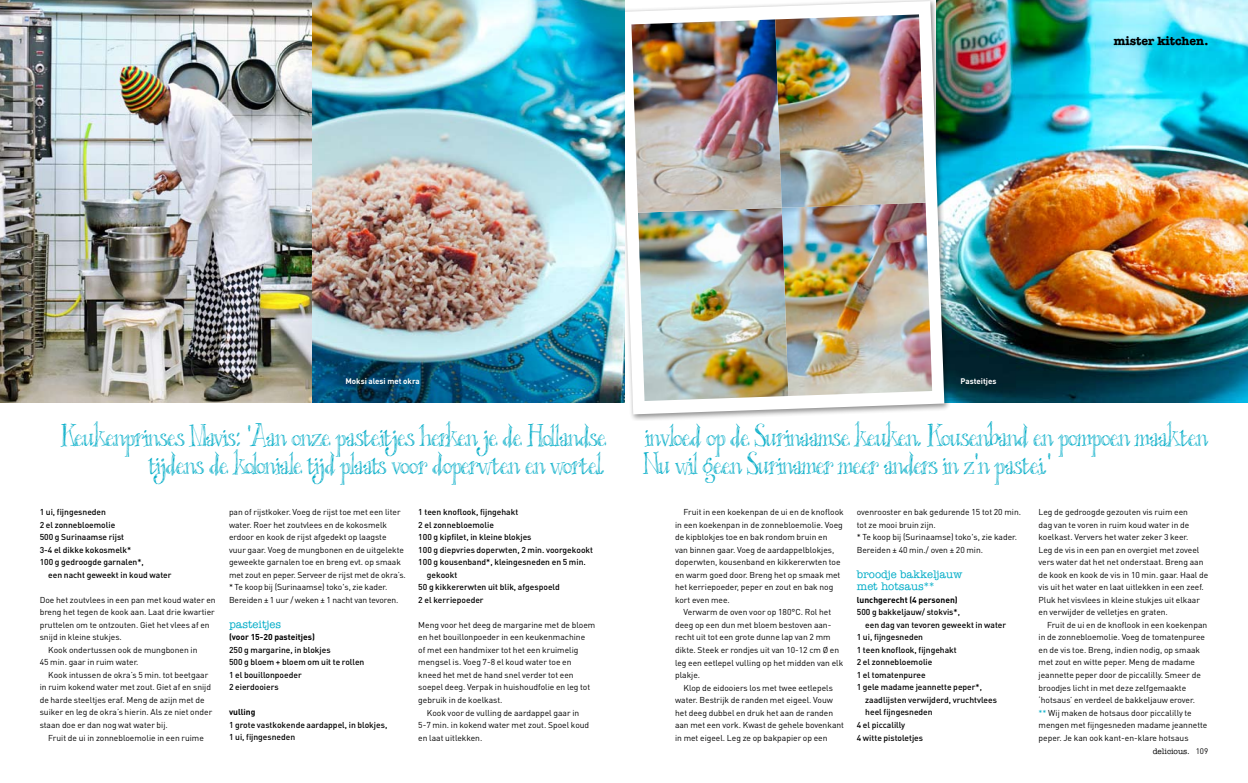
<style>
.page{position:relative;width:1248px;height:783px;background:#fff}
.page>*{position:absolute;margin:0;border:0;box-sizing:border-box;transform-origin:0 0}
.t1{font:26px "Blackout Serif Px";letter-spacing:-.03em;color:#00acc7}
.t2{font:700 12px "American Typewriter Std";color:#000}
.t3{font:500 11px/12.5px "American Typewriter Std";color:#00acc7}
.t4{font:8.5px/12.5px "DINOT";color:#000}
.t5{font:500 8.5px/12.5px "DINOT";color:#000}
.t6{font:700 8.5px "DINOT";color:#000}
.t7{font:700 8px "DINOT";color:#fff}
.t8{font:500 8px "American Typewriter Std";color:#000}
.s1{color:#00acc7}
.s2{font-family:"DINOT";font-weight:400}
</style>
<div class="page">
<img style="left:0;top:0;width:615px;height:402px">
<img style="left:951px;top:0;width:296px;height:402px">
<div style="left:615px;top:0;width:336px;height:421px;background:#000;opacity:.45"></div>
<svg style="left:619px;top:1px;width:325px;height:413px"></svg>
<img style="left:788px;top:203px;width:144px;height:193px">
<img style="left:638px;top:208px;width:150px;height:193px">
<img style="left:631px;top:19px;width:150px;height:194px">
<img style="left:775px;top:14px;width:150px;height:194px">
<p class="t7" style="left:345px;top:375px;width:76px">Moksi alesi met okra</p>
<h2 class="t2" style="left:1113px;top:34px;width:96px">mister kitchen.</h2>
<p class="t7" style="left:960px;top:375px;width:37px">Pasteitjes</p>
<h1 class="t1" style="left:60px;top:415px;width:547px">Keukenprinses Mavis : 'Aan onze pasteitjes herken je de Hollandse</h1>
<h1 class="t1" style="left:644px;top:415px;width:565px">invloed op de Surinaamse keuken. Kousenband en pompoen maakten</h1>
<h1 class="t1" style="left:149px;top:443px;width:458px">tijdens de koloniale tijd plaats voor doperwten en wortel.</h1>
<h1 class="t1" style="left:643px;top:443px;width:410px">Nu wil geen Surinamer meer anders in z’n pastei.’</h1>
<p class="t5" style="left:40px;top:505px;width:68px">1 ui, fijngesneden</p>
<p class="t5" style="left:40px;top:518px;width:77px">2 el zonnebloemolie</p>
<p class="t5" style="left:40px;top:530px;width:86px">500 g Surinaamse rijst</p>
<p class="t5" style="left:40px;top:543px;width:93px">3-4 el dikke kokosmelk*</p>
<p class="t5" style="left:40px;top:555px;width:106px">100 g gedroogde garnalen*,</p>
<p class="t5" style="left:48px;top:568px;width:125px">een nacht geweekt in koud water</p>
<p class="t4" style="left:40px;top:593px;width:177px">Doe het zoutvlees in een pan met koud water en</p>
<p class="t4" style="left:40px;top:605px;width:177px">breng het tegen de kook aan. Laat drie kwartier</p>
<p class="t4" style="left:40px;top:618px;width:171px">pruttelen om te ontzouten. Giet het vlees af en</p>
<p class="t4" style="left:40px;top:630px;width:84px">snijd in kleine stukjes.</p>
<p class="t4" style="left:48px;top:643px;width:151px">Kook ondertussen ook de mungbonen in</p>
<p class="t4" style="left:40px;top:655px;width:100px">45 min. gaar in ruim water.</p>
<p class="t4" style="left:48px;top:668px;width:161px">Kook intussen de okra’s 5 min. tot beetgaar</p>
<p class="t4" style="left:40px;top:680px;width:173px">in ruim kokend water met zout. Giet af en snijd</p>
<p class="t4" style="left:40px;top:693px;width:166px">de harde steeltjes eraf. Meng de azijn met de</p>
<p class="t4" style="left:40px;top:705px;width:174px">suiker en leg de okra’s hierin. Als ze niet onder</p>
<p class="t4" style="left:40px;top:718px;width:130px">staan doe er dan nog wat water bij.</p>
<p class="t4" style="left:48px;top:730px;width:157px">Fruit de ui in zonnebloemolie in een ruime</p>
<p class="t4" style="left:229px;top:505px;width:178px">pan of rijstkoker. Voeg de rijst toe met een liter water. Roer het zoutvlees en de kokosmelk erdoor en kook de rijst afgedekt op laagste<br>vuur gaar. Voeg de mungbonen en de uitgelekte geweekte garnalen toe en breng evt. op smaak met zout en peper. Serveer de rijst met de okra’s. * Te koop bij (Surinaamse) toko's, zie kader.<br>Bereiden ± 1 uur / weken ± 1 nacht van tevoren.</p>
<p class="t3" style="left:229px;top:618px;width:54px">pasteitjes</p>
<p class="t6" style="left:229px;top:631px;width:87px">(voor 15-20 pasteitjes)</p>
<p class="t5" style="left:229px;top:643px;width:137px">250 g margarine, in blokjes<br>500 g bloem + bloem om uit te rollen<br>1 el bouillonpoeder<br>2 eierdooiers</p>
<p class="t6" style="left:229px;top:706px;width:28px">vulling</p>
<p class="t5" style="left:229px;top:718px;width:160px">1 grote vastkokende aardappel, in blokjes,<br>1 ui, fijngesneden</p>
<p class="t5" style="left:418px;top:505px;width:101px">1 teen knoflook, fijngehakt</p>
<p class="t5" style="left:418px;top:518px;width:77px">2 el zonnebloemolie</p>
<p class="t5" style="left:418px;top:530px;width:115px">100 g kipfilet, in kleine blokjes</p>
<p class="t5" style="left:418px;top:543px;width:176px">100 g diepvries doperwten, 2 min. voorgekookt</p>
<p class="t5" style="left:418px;top:555px;width:169px">100 g kousenband*, kleingesneden en 5 min.</p>
<p class="t5" style="left:427px;top:568px;width:32px">gekookt</p>
<p class="t5" style="left:418px;top:580px;width:143px">50 g kikkererwten uit blik, afgespoeld</p>
<p class="t5" style="left:418px;top:593px;width:67px">2 el kerriepoeder</p>
<p class="t4" style="left:418px;top:618px;width:178px">Meng voor het deeg de margarine met de bloem</p>
<p class="t4" style="left:418px;top:630px;width:168px">en het bouillonpoeder in een keukenmachine</p>
<p class="t4" style="left:418px;top:643px;width:162px">of met een handmixer tot het een kruimelig</p>
<p class="t4" style="left:418px;top:655px;width:155px">mengsel is. Voeg 7-8 el koud water toe en</p>
<p class="t4" style="left:418px;top:668px;width:157px">kneed het met de hand snel verder tot een</p>
<p class="t4" style="left:418px;top:680px;width:173px">soepel deeg. Verpak in huishoudfolie en leg tot</p>
<p class="t4" style="left:418px;top:693px;width:86px">gebruik in de koelkast.</p>
<p class="t4" style="left:427px;top:705px;width:154px">Kook voor de vulling de aardappel gaar in</p>
<p class="t4" style="left:418px;top:718px;width:172px">5-7 min. in kokend water met zout. Spoel koud</p>
<p class="t4" style="left:418px;top:730px;width:66px">en laat uitlekken.</p>
<p class="t4" style="left:675px;top:505px;width:170px;text-indent:8px">Fruit in een koekenpan de ui en de knoflook in een koekenpan in de zonnebloemolie. Voeg de kipblokjes toe en bak rondom bruin en<br>van binnen gaar. Voeg de aardappelblokjes, doperwten, kousenband en kikkererwten toe en warm goed door. Breng het op smaak met het kerriepoeder, peper en zout en bak nog kort even mee.</p>
<p class="t4" style="left:675px;top:605px;width:170px;text-indent:8px">Verwarm de oven voor op 180°C. Rol het deeg op een dun met bloem bestoven aan&shy;recht uit tot een grote dunne lap van 2 mm dikte. Steek er rondjes uit van 10-12 cm Ø en leg een eetlepel vulling op het midden van elk plakje.</p>
<p class="t4" style="left:675px;top:680px;width:170px;text-indent:8px">Klop de eidooiers los met twee eetlepels water. Bestrijk de randen met eigeel. Vouw het deeg dubbel en druk het aan de randen aan met een vork. Kwast de gehele bovenkant in met eigeel. Leg ze op bakpapier op een</p>
<p class="t4" style="left:856px;top:505px;width:166px">ovenrooster en bak gedurende 15 tot 20 min. tot ze mooi bruin zijn.<br>* Te koop bij (Surinaamse) toko's, zie kader.<br>Bereiden ± 40 min./ oven ± 20 min.</p>
<p class="t3" style="left:856px;top:568px;width:107px">broodje bakkeljauw met hotsaus**</p>
<p class="t6" style="left:856px;top:594px;width:102px">lunchgerecht (4 personen)</p>
<p class="t5" style="left:856px;top:605px;width:105px">500 g bakkeljauw/ stokvis*,</p>
<p class="t5" style="left:865px;top:618px;width:142px">een dag van tevoren geweekt in water</p>
<p class="t5" style="left:856px;top:630px;width:68px">1 ui, fijngesneden</p>
<p class="t5" style="left:856px;top:643px;width:101px">1 teen knoflook, fijngehakt</p>
<p class="t5" style="left:856px;top:655px;width:77px">2 el zonnebloemolie</p>
<p class="t5" style="left:856px;top:668px;width:70px">1 el tomatenpuree</p>
<p class="t5" style="left:856px;top:680px;width:127px">1 gele madame jeannette peper*,</p>
<p class="t5" style="left:865px;top:693px;width:133px">zaadlijsten verwijderd, vruchtvlees</p>
<p class="t5" style="left:865px;top:705px;width:69px">heel fijngesneden</p>
<p class="t5" style="left:856px;top:718px;width:50px">4 el piccalilly</p>
<p class="t5" style="left:856px;top:730px;width:68px">4 witte pistoletjes</p>
<p class="t4" style="left:1038px;top:505px;width:171px">Leg de gedroogde gezouten vis ruim een<br>dag van te voren in ruim koud water in de koelkast. Ververs het water zeker 3 keer.<br>Leg de vis in een pan en overgiet met zoveel vers water dat het net onderstaat. Breng aan de kook en kook de vis in 10 min. gaar. Haal de vis uit het water en laat uitlekken in een zeef.<br>Pluk het visvlees in kleine stukjes uit elkaar en verwijder de velletjes en graten.</p>
<p class="t4" style="left:1038px;top:618px;width:170px;text-indent:8px">Fruit de ui en de knoflook in een koekenpan in de zonnebloemolie. Voeg de tomatenpuree en de vis toe. Breng, indien nodig, op smaak met zout en witte peper. Meng de madame jeannette peper door de piccalilly. Smeer de broodjes licht in met deze zelfgemaakte ‘hotsaus’ en verdeel de bakkeljauw erover.<br><span class="s1">**</span> Wij maken de hotsaus door piccalilly te mengen met fijngesneden madame jeannette peper. Je kan ook kant-en-klare hotsaus</p>
<p class="t8" style="left:1152px;top:746px;width:57px">delicious. <span class="s2">109</span></p>
</div>
